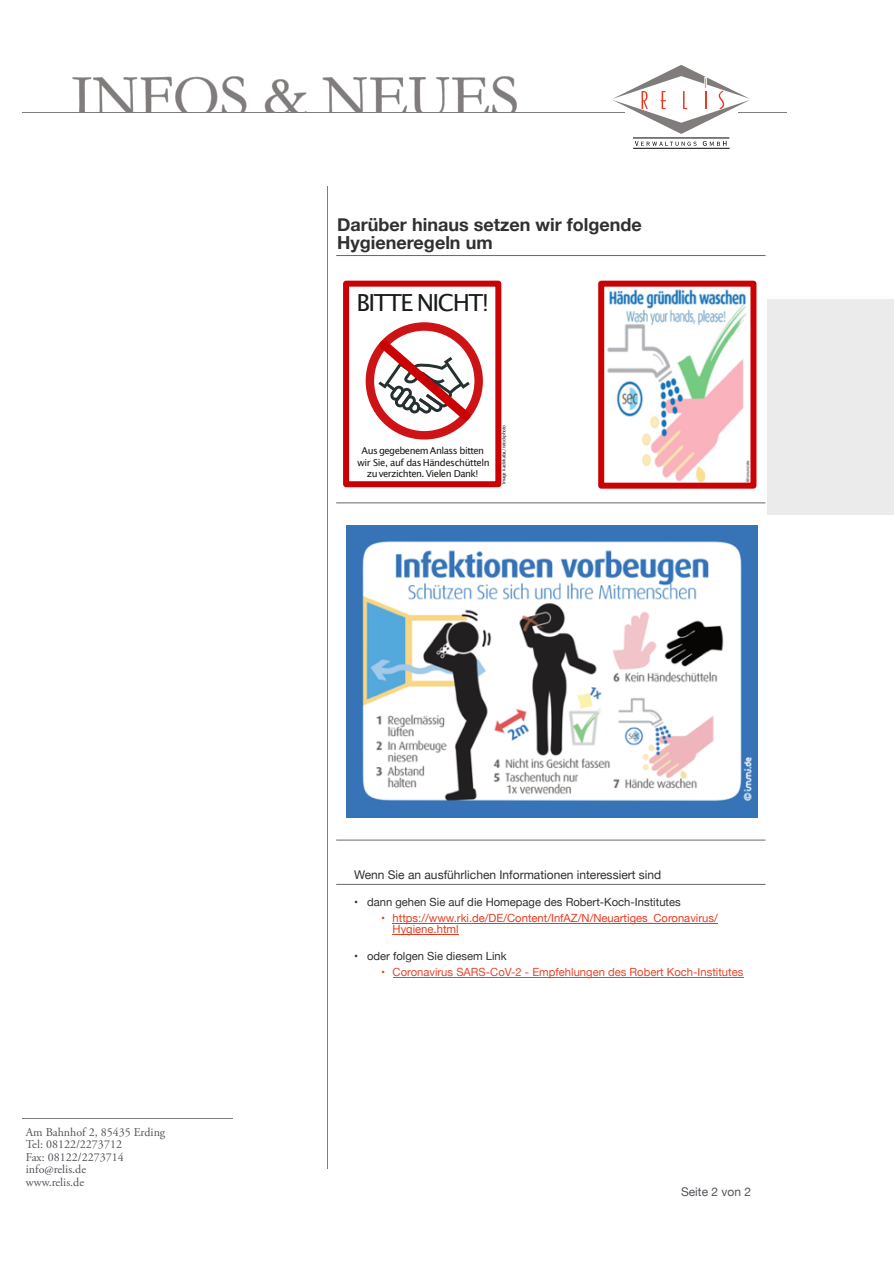
<style>
.page{position:relative;width:894px;height:1264px;background:#fff}
.page>*{position:absolute;margin:0;border:0;box-sizing:border-box;transform-origin:0 0}
.t1{font:23.55px "Lucida Grande";letter-spacing:-.065em;color:#1a1a18}
.t2{font:700 18px/18px "Helvetica Neue";color:#303030}
.t3{font:12px/12.6px "Adobe Garamond Pro";color:#525359}
.t4{font:12px "Helvetica Neue";color:#303030}
.t5{font:12px "Helvetica Neue";color:#525359}
.t6{font:11.25px "Helvetica Neue";color:#303030}
.t7{font:11.25px/11.2px "Helvetica Neue";color:#e73b21}
.t8{font:11.25px "Helvetica Neue";color:#e8442c}
.t9{font:9.45px/11.4px "Lucida Grande";letter-spacing:-.05em;color:#1a1a18;text-align:center}
.t10{font:4.5px "Lucida Grande";letter-spacing:-.055em;color:#1a1a18}
</style>
<div class="page">
<hr style="left:22px;top:1118px;width:211px;height:1px;background:#7f7c7b">
<hr style="left:22px;top:112px;width:602px;height:1px;background:#7f7c7b">
<hr style="left:738px;top:112px;width:49px;height:1px;background:#7f7c7b">
<hr style="left:327px;top:186px;width:1px;height:982px;background:#7f7c7b">
<hr style="left:336px;top:255px;width:429px;height:1px;background:#6b6868">
<svg style="left:613px;top:65px;width:137px;height:69px"></svg>
<svg style="left:634px;top:141px;width:62px;height:5px"></svg>
<svg style="left:702px;top:141px;width:24px;height:5px"></svg>
<hr style="left:633px;top:137px;width:96px;height:1px;background:#020204">
<hr style="left:633px;top:148px;width:96px;height:1px;background:#020204">
<img style="left:72px;top:77px;width:444px;height:35px">
<div style="left:766px;top:299px;width:127px;height:216px;background:#ebebeb"></div>
<hr style="left:392px;top:923px;width:325px;height:1px;background:#e73b21">
<hr style="left:392px;top:934px;width:66px;height:1px;background:#e73b21">
<hr style="left:392px;top:977px;width:351px;height:1px;background:#e8442c">
<img style="left:346px;top:525px;width:411px;height:292px">
<div style="left:343px;top:280px;width:158px;height:207px;border:6px solid #cb0203"></div>
<img style="left:607px;top:289px;width:142px;height:192px">
<div style="left:598px;top:280px;width:158px;height:208px;border:6px solid #cb0203"></div>
<div style="left:365px;top:322px;width:118px;height:117px;border:8px solid #cd1316;border-radius:50%"></div>
<svg style="left:371px;top:332px;width:107px;height:96px"></svg>
<hr style="left:336px;top:839px;width:429px;height:1px;background:#6b6868">
<hr style="left:336px;top:884px;width:429px;height:1px;background:#6b6868">
<hr style="left:336px;top:502px;width:429px;height:1px;background:#6b6868">
<p class="t3" style="left:26px;top:1126px;width:141px">Am Bahnhof 2, 85435 Erding<br>Tel: 08122/2273712<br>Fax: 08122/2273714 info@relis.de<br>www.relis.de</p>
<h2 class="t2" style="left:337px;top:215px;width:306px">Darüber hinaus setzen wir folgende<br>Hygieneregeln um</h2>
<h1 class="t1" style="left:356px;top:292px;width:134px">BITTE NICHT!</h1>
<p class="t9" style="left:357px;top:446px;width:134px">Aus gegebenem Anlass bitten wir Sie, auf dasHändeschütteln zuverzichten. Vielen Dank!</p>
<p class="t10" style="left:502px;top:484px;width:61px;rotate:-90deg">Image kadirkaba/ istockphoto</p>
<p class="t4" style="left:354px;top:867px;width:308px">Wenn Sie an ausführlichen Informationen interessiert sind</p>
<p class="t6" style="left:354px;top:895px;width:328px">• dann gehen Sie auf die Homepage des Robert-Koch-Institutes</p>
<p class="t7" style="left:392px;top:912px;width:327px;text-indent:-11px">• https://www.rki.de/DE/Content/InfAZ/N/Neuartiges_Coronavirus/<br>Hygiene.html</p>
<p class="t6" style="left:354px;top:949px;width:154px">• oder folgen Sie diesem Link</p>
<p class="t8" style="left:381px;top:965px;width:363px">• Coronavirus SARS-CoV-2 - Empfehlungen des Robert Koch-Institutes</p>
<p class="t5" style="left:681px;top:1184px;width:72px">Seite 2 von 2</p>
</div>
